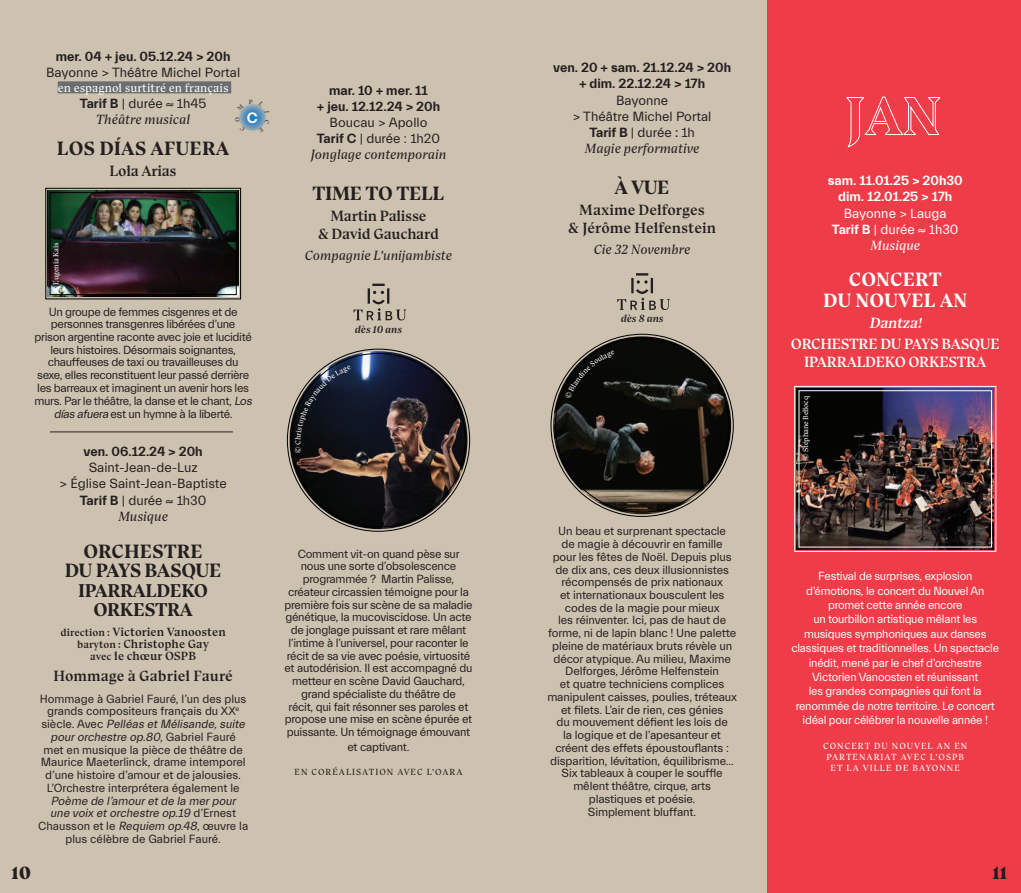
<style>
.page{position:relative;width:1021px;height:893px;background:#fff}
.page>*{position:absolute;margin:0;border:0;box-sizing:border-box;transform-origin:0 0}
.t1{font:700 19.5px/19.5px "TRY Bluu Suuperstar";letter-spacing:-.02em;color:#231f20;text-align:center}
.t2{font:700 19.5px/21px "TRY Bluu Suuperstar";color:#fff;text-align:center}
.t3{font:700 19.5px "TRY Bluu Suuperstar";color:#231f20}
.t4{font:700 18.75px/19.5px "TRY Bluu Suuperstar";letter-spacing:-.025em;color:#231f20;text-align:center}
.t5{font:900 18px "TRY Bluu Suuperstar";color:#231f20}
.t6{font:700 15.3px "Everett";color:#fff}
.t7{font:500 15px/18px "TRY Bluu Suuperstar";color:#231f20;text-align:center}
.t8{font:500 15px/18px "TRY Bluu Suuperstar";letter-spacing:-.02em;color:#fff;text-align:center}
.t9{font:500 15px/18px "TRY Bluu Suuperstar";letter-spacing:-.02em;color:#231f20;text-align:center}
.t10{font:italic 500 15px "TRY Bluu Suuperstar";color:#fff}
.t11{font:13.5px/16.2px "Everett";color:#231f20;text-align:center}
.t12{font:700 13.5px/16.2px "Everett";color:#231f20;text-align:center}
.t13{font:italic 13.5px "TRY Bluu Suuperstar";color:#231f20}
.t14{font:700 13.5px/16.2px "Everett";color:#fff;text-align:center}
.t15{font:13.5px/16.2px "Everett";color:#fff;text-align:center}
.t16{font:italic 13.5px "TRY Bluu Suuperstar";color:#fff}
.t17{font:12px/12.8px "Everett";letter-spacing:-.02em;color:#231f20;text-align:center}
.t18{font:12px/14.4px "Everett";letter-spacing:-.02em;color:#fff;text-align:center}
.t19{font:12px/12.8px "Everett";color:#231f20;text-align:center}
.t20{font:italic 12px/12.8px "Everett";color:#231f20;text-align:center}
.t21{font:500 12px/12px "TRY Bluu Suuperstar";color:#231f20;text-align:center}
.t22{font:12px "TRY Bluu Suuperstar";color:#fff}
.t23{font:italic 500 10.5px "TRY Bluu Suuperstar";color:#231f20}
.t24{font:9px/10.8px "TRY Bluu Suuperstar";letter-spacing:.11em;color:#fff;text-align:center}
.t25{font:9px "TRY Bluu Suuperstar";letter-spacing:.11em;color:#231f20}
.t26{font:7.5px "TRY Bluu Suuperstar";letter-spacing:-.02em;color:#fff}
.s1{font-weight:700}
.s2{font-style:italic}
.s3{font-size:10.5px}
.s4{font-style:normal}
.s5{font-weight:500}
</style>
<div class="page">
<div style="left:765px;top:0;width:255px;height:893px;background:#ee3d49"></div>
<div style="left:0;top:0;width:766px;height:893px;background:#cdc1af"></div>
<svg style="left:353px;top:284px;width:53px;height:36px"></svg>
<svg style="left:617px;top:273px;width:53px;height:37px"></svg>
<img style="left:553px;top:336px;width:178px;height:178px;border-radius:89px">
<img style="left:794px;top:386px;width:202px;height:166px">
<div style="left:798px;top:390px;width:194px;height:157px;border:1px solid #fff"></div>
<div style="left:58px;top:81px;width:173px;height:12px;background:#6c6d70"></div>
<img style="left:45px;top:187px;width:196px;height:113px">
<div style="left:50px;top:192px;width:187px;height:103px;border:1px solid #000001"></div>
<img style="left:289px;top:351px;width:178px;height:178px;border-radius:88px">
<svg style="left:846px;top:96px;width:94px;height:52px"></svg>
<hr style="left:50px;top:432px;width:183px;height:1px;background:#231f20">
<svg style="left:295px;top:365px;width:56px;height:88px;background:#272b32"></svg>
<svg style="left:239px;top:104px;width:27px;height:27px"></svg>
<svg style="left:565px;top:350px;width:50px;height:49px;background:#25241f"></svg>
<p class="t12" style="left:56px;top:49px;width:176px">mer. 04 + jeu. 05.12.24 &gt; 20h</p>
<p class="t11" style="left:46px;top:65px;width:196px">Bayonne &gt; Théâtre Michel Portal</p>
<p class="t22" style="left:58px;top:81px;width:172px">en espagnol surtitré en français</p>
<p class="t11" style="left:80px;top:96px;width:128px"><span class="s1">Tarif B</span> | durée ≈ 1h45</p>
<p class="t13" style="left:96px;top:112px;width:95px">Théâtre musical</p>
<h1 class="t3" style="left:57px;top:137px;width:174px">LOS DÍAS AFUERA</h1>
<p class="t9" style="left:110px;top:162px;width:69px">Lola Arias</p>
<p class="t6" style="left:247px;top:109px;width:12px">C</p>
<p class="t26" style="left:51px;top:292px;width:51px;rotate:-90deg">© Eugenia Kais</p>
<p class="t17" style="left:34px;top:305px;width:221px">Un groupe de femmes cisgenres et de personnes transgenres libérées d’une<br>prison argentine raconte avec joie et lucidité leurs histoires. Désormais soignantes, chauffeuses de taxi ou travailleuses du<br>sexe, elles reconstituent leur passé derrière les barreaux et imaginent un avenir hors les murs. Par le théâtre, la danse et le chant, <span class="s2">Los días afuera</span> est un hymne à la liberté.</p>
<p class="t12" style="left:84px;top:444px;width:121px">ven. 06.12.24 &gt; 20h</p>
<p class="t11" style="left:59px;top:460px;width:169px">Saint-Jean-de-Luz<br>&gt; Église Saint-Jean-Baptiste<br><span class="s1">Tarif B</span> | durée ≈ 1h30</p>
<p class="t13" style="left:118px;top:508px;width:51px">Musique</p>
<h1 class="t1" style="left:65px;top:541px;width:158px">ORCHESTRE<br>DU PAYS BASQUE</h1>
<h2 class="t4" style="left:78px;top:581px;width:131px">IPARRALDEKO<br>ORKESTRA</h2>
<p class="t21" style="left:61px;top:626px;width:167px"><span class="s3">direction :</span> Victorien Vanoosten <span class="s3">baryton :</span> Christophe Gay<br><span class="s3">avec</span> le chœur OSPB</p>
<p class="t7" style="left:53px;top:667px;width:181px">Hommage à Gabriel Fauré</p>
<p class="t19" style="left:40px;top:692px;width:209px">Hommage à Gabriel Fauré, l’un des plus grands compositeurs français du XX<sup>e<br></sup>s i è c l e . Av e c <span class="s2">Pelléas etMélisande,suite pourorchestre op.80</span>, G a b r i e l F a u ré met en musique la pièce de théâtre de Maurice Maeterlinck, drame intemporel d’une histoire d’amour et de jalousies.<br>L’Orchestre interprétera également le</p>
<p class="t20" style="left:38px;top:794px;width:212px">Poème de l’amouretde la mer pour une voix etorchestre op.19 <span class="s4">d ’ E r n e s t Chausson et le</span> Requiemop.48<span class="s4">, œuvre la plus célèbre de Gabriel Fauré.</span></p>
<p class="t12" style="left:317px;top:82px;width:125px">mar. 10 + mer. 11<br>+ jeu. 12.12.24 &gt; 20h</p>
<p class="t11" style="left:317px;top:115px;width:125px">Boucau &gt; Apollo<br><span class="s1">Tarif C</span> | durée : 1h20</p>
<p class="t13" style="left:311px;top:147px;width:137px">Jonglage contemporain</p>
<h1 class="t1" style="left:312px;top:184px;width:133px">TIME TO TELL</h1>
<p class="t9" style="left:318px;top:207px;width:122px">Martin Palisse<br>&amp; David Gauchard</p>
<p class="t13" style="left:305px;top:247px;width:149px">Compagnie L'unijambiste</p>
<p class="t23" style="left:355px;top:323px;width:49px">dès 10 ans</p>
<p class="t17" style="left:284px;top:547px;width:190px">Comment vit-on quand pèse sur nous une sorte d’obsolescence programmée ? Martin Palisse, créateur circassien témoigne pour la première fois sur scène de sa maladie génétique, la mucoviscidose. Un acte de jonglage puissant et rare mêlant l’intime à l’universel, pour raconter le récit de sa vie avec poésie, virtuosité et autodérision. Il est accompagné du metteur en scène David Gauchard, grand spécialiste du théâtre de<br>récit, qui fait résonner ses paroles et propose une mise en scène épurée et puissante. Un témoignage émouvant</p>
<p class="t17" style="left:347px;top:740px;width:63px">et captivant.</p>
<p class="t25" style="left:294px;top:766px;width:169px">EN CORÉALISATION AVEC L'OARA</p>
<p class="t12" style="left:553px;top:60px;width:179px">ven. 20 + sam. 21.12.24 &gt; 20h + dim. 22.12.24 &gt; 17h</p>
<p class="t11" style="left:573px;top:92px;width:140px">Bayonne<br>&gt; Théâtre Michel Portal<br><span class="s1">Tarif B</span> | durée <span class="s5">:</span> 1h</p>
<p class="t13" style="left:585px;top:141px;width:116px">Magie performative</p>
<h1 class="t1" style="left:614px;top:178px;width:57px">À VUE</h1>
<p class="t7" style="left:568px;top:201px;width:149px">Maxime Delforges<br>&amp; Jérôme Helfenstein</p>
<p class="t13" style="left:594px;top:242px;width:98px">Cie 32 Novembre</p>
<p class="t23" style="left:620px;top:312px;width:44px">dès 8 ans</p>
<p class="t17" style="left:547px;top:525px;width:191px">Un beau et surprenant spectacle<br>de magie à découvrir en famille<br>pour les fêtes de Noël. Depuis plus de dix ans, ces deux illusionnistes récompensés de prix nationaux<br>et internationaux bousculent les codes de la magie pour mieux<br>les réinventer. Ici, pas de haut de forme, ni de lapin blanc ! Une palette pleine de matériaux bruts révèle un décor atypique. Au milieu, Maxime<br>Delforges, Jérôme Helfenstein<br>et quatre techniciens complices manipulent caisses, poulies, tréteaux et filets. L’air de rien, ces génies<br>du mouvement défient les lois de<br>la logique et de l’apesanteur et créent des effets époustouflants : disparition, lévitation, équilibrisme...<br>Six tableaux à couper le souffle mêlent théâtre, cirque, arts plastiques et poésie.<br>Simplement bluffant.</p>
<p class="t14" style="left:827px;top:173px;width:137px">sam. 11.01.25 &gt; 20h30 dim. 12.01.25 &gt; 17h</p>
<p class="t15" style="left:832px;top:205px;width:128px">Bayonne &gt; Lauga<br><span class="s1">Tarif B</span> | durée ≈ 1h30</p>
<p class="t16" style="left:870px;top:237px;width:51px">Musique</p>
<h1 class="t2" style="left:823px;top:269px;width:146px">CONCERT<br>DU NOUVEL AN</h1>
<p class="t10" style="left:869px;top:314px;width:57px">Dantza!</p>
<p class="t8" style="left:790px;top:335px;width:210px">ORCHESTRE DU PAYS BASQUE<br>IPARRALDEKO ORKESTRA</p>
<p class="t26" style="left:801px;top:460px;width:66px;rotate:-90deg">© Stéphane Bellocq</p>
<p class="t18" style="left:791px;top:569px;width:209px">Festival de surprises, explosion d’émotions, le concert du Nouvel An promet cette année encore<br>un tourbillon artistique mêlant les musiques symphoniques aux danses classiques et traditionnelles. Un spectacle inédit, mené par le chef d’orchestre Victorien Vanoosten et réunissant<br>les grandes compagnies qui font la renommée de notre territoire. Le concert idéal pour célébrer la nouvelle année !</p>
<p class="t24" style="left:823px;top:741px;width:146px">CONCERT DU NOUVEL AN EN<br>PARTENARIAT AVEC L'OSPB<br>ET LA VILLE DE BAYONNE</p>
<h3 class="t5" style="left:11px;top:862px;width:21px">10</h3>
<h3 class="t5" style="left:992px;top:862px;width:16px">11</h3>
</div>
